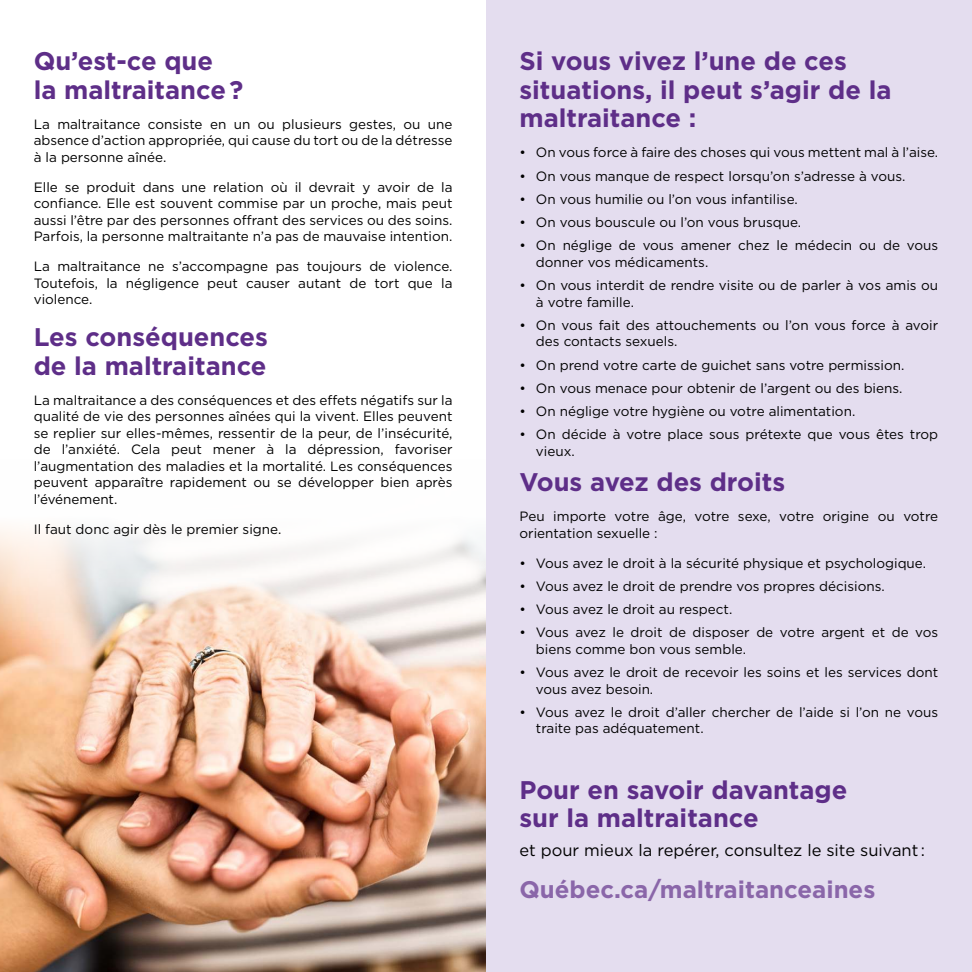
<style>
.page{position:relative;width:972px;height:972px;background:#fff}
.page>*{position:absolute;margin:0;border:0;box-sizing:border-box;transform-origin:0 0}
.t1{font:700 25.5px/28.5px "Gotham";color:#5e2e88}
.t2{font:700 24px "Gotham";color:#8a66a9}
.t3{font:16.5px "Gotham";color:#000}
.t4{font:13.5px/16.5px "Gotham";color:#000}
</style>
<div class="page">
<img style="left:0;top:527px;width:486px;height:445px">
<div style="left:486px;top:0;width:486px;height:972px;background:#e4ddef"></div>
<h1 class="t1" style="left:34px;top:47px;width:211px">Qu’est-ce que<br>la maltraitance ?</h1>
<p class="t4" style="left:34px;top:116px;width:420px;text-align:justify">La maltraitance consiste en un ou plusieurs gestes, ou une absence d’action appropriée, qui cause du tort ou de la détresse à la personne aînée.</p>
<p class="t4" style="left:34px;top:179px;width:420px;text-align:justify">Elle se produit dans une relation où il devrait y avoir de la confiance. Elle est souvent commise par un proche, mais peut aussi l’être par des personnes offrant des services ou des soins.<br>Parfois, la personne maltraitante n’a pas de mauvaise intention.</p>
<p class="t4" style="left:34px;top:258px;width:420px;text-align:justify">La maltraitance ne s’accompagne pas toujours de violence.<br>Toutefois, la négligence peut causer autant de tort que la violence.</p>
<h1 class="t1" style="left:34px;top:323px;width:236px">Les conséquences de la maltraitance</h1>
<p class="t4" style="left:34px;top:392px;width:420px;text-align:justify">La maltraitance a des conséquences et des effets négatifs sur la qualité de vie des personnes aînées qui la vivent. Elles peuvent se replier sur elles-mêmes, ressentir de la peur, de l’insécurité, de l’anxiété. Cela peut mener à la dépression, favoriser l’augmentation des maladies et la mortalité. Les conséquences peuvent apparaître rapidement ou se développer bien après l’événement.</p>
<p class="t4" style="left:34px;top:521px;width:249px">Il faut donc agir dès le premier signe.</p>
<h1 class="t1" style="left:519px;top:47px;width:373px">Si vous vivez l’une de ces situations, il peut s’agir de la maltraitance :</h1>
<p class="t4" style="left:519px;top:144px;width:420px">• On vous force à faire des choses qui vous mettent mal à l’aise.</p>
<p class="t4" style="left:519px;top:168px;width:388px">• On vous manque de respect lorsqu’on s’adresse à vous.</p>
<p class="t4" style="left:519px;top:191px;width:280px">• On vous humilie ou l’on vous infantilise.</p>
<p class="t4" style="left:519px;top:214px;width:283px">• On vous bouscule ou l’on vous brusque.</p>
<p class="t4" style="left:536px;top:237px;width:404px;text-indent:-16px">• On néglige de vous amener chez le médecin ou de vous donner vos médicaments.</p>
<p class="t4" style="left:536px;top:277px;width:404px;text-indent:-16px">• On vous interdit de rendre visite ou de parler à vos amis ou à votre famille.</p>
<p class="t4" style="left:536px;top:317px;width:404px;text-indent:-16px">• On vous fait des attouchements ou l’on vous force à avoir des contacts sexuels.</p>
<p class="t4" style="left:519px;top:357px;width:386px">• On prend votre carte de guichet sans votre permission.</p>
<p class="t4" style="left:519px;top:380px;width:385px">• On vous menace pour obtenir de l’argent ou des biens.</p>
<p class="t4" style="left:519px;top:403px;width:337px">• On néglige votre hygiène ou votre alimentation.</p>
<p class="t4" style="left:536px;top:426px;width:404px;text-indent:-16px">• On décide à votre place sous prétexte que vous êtes trop vieux.</p>
<h1 class="t1" style="left:519px;top:468px;width:267px">Vous avez des droits</h1>
<p class="t4" style="left:519px;top:508px;width:420px">Peu importe votre âge, votre sexe, votre origine ou votre orientation sexuelle :</p>
<p class="t4" style="left:519px;top:555px;width:408px">• Vous avez le droit à la sécurité physique et psychologique.</p>
<p class="t4" style="left:519px;top:578px;width:367px">• Vous avez le droit de prendre vos propres décisions.</p>
<p class="t4" style="left:519px;top:601px;width:214px">• Vous avez le droit au respect.</p>
<p class="t4" style="left:536px;top:624px;width:404px;text-indent:-16px">• Vous avez le droit de disposer de votre argent et de vos biens comme bon vous semble.</p>
<p class="t4" style="left:536px;top:664px;width:404px;text-indent:-16px">• Vous avez le droit de recevoir les soins et les services dont vous avez besoin.</p>
<p class="t4" style="left:536px;top:704px;width:404px;text-indent:-16px">• Vous avez le droit d’aller chercher de l’aide si l’on ne vous traite pas adéquatement.</p>
<h1 class="t1" style="left:519px;top:775px;width:330px">Pour en savoir davantage sur la maltraitance</h1>
<p class="t3" style="left:519px;top:841px;width:407px">et pour mieux la repérer, consultez le site suivant :</p>
<h2 class="t2" style="left:519px;top:876px;width:357px">Québec.ca/maltraitanceaines</h2>
</div>
